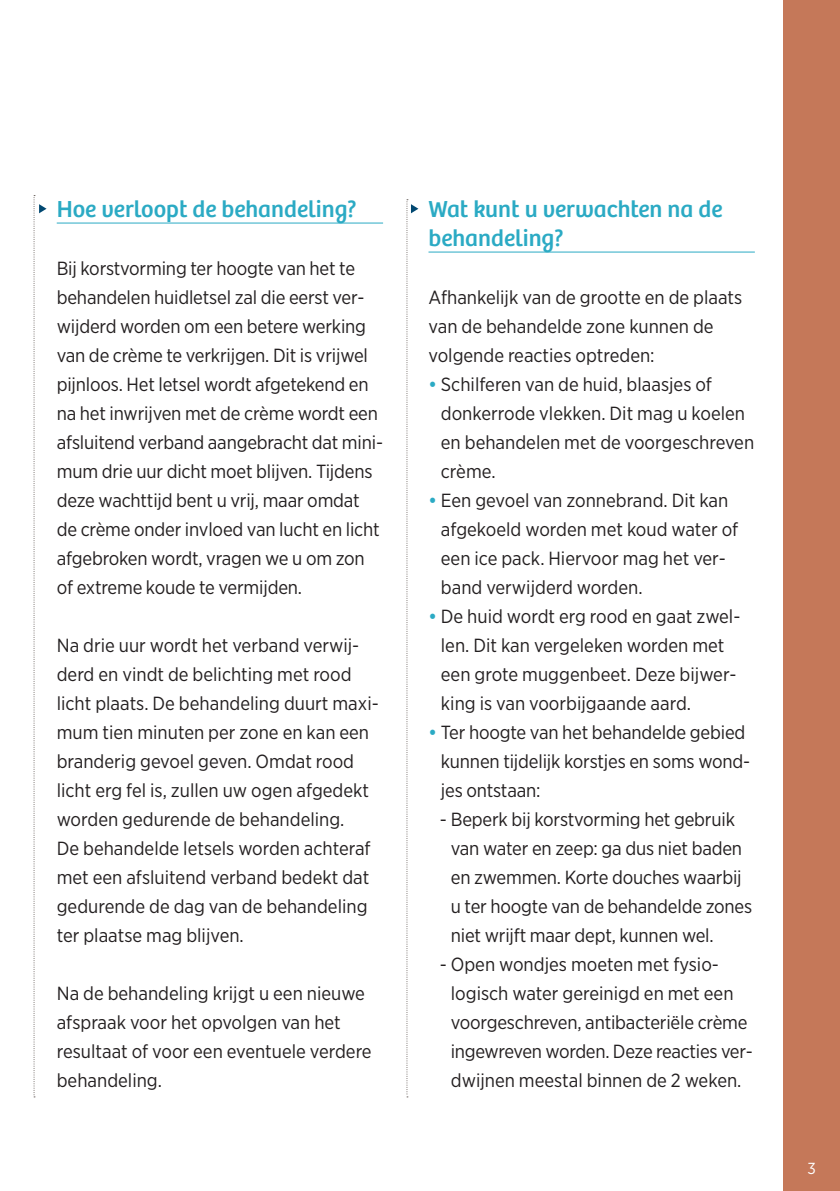
<style>
.page{position:relative;width:840px;height:1191px;background:#fff}
.page>*{position:absolute;margin:0;border:0;box-sizing:border-box;transform-origin:0 0}
.t1{font:24px/29px "Bree";color:#2baac4}
.t2{font:19px/29px "Gotham Narrow";letter-spacing:-.01em;color:#231f20}
.t3{font:16px "Gotham Narrow";color:#fff}
.s1{font-weight:500;color:#2baac4}
</style>
<div class="page">
<div style="left:782px;top:0;width:57px;height:1191px;background:#c57859"></div>
<svg style="left:406px;top:199px;width:12px;height:898px"></svg>
<svg style="left:34px;top:195px;width:12px;height:902px"></svg>
<hr style="left:57px;top:223px;width:326px;height:1px;background:#2baac4">
<hr style="left:428px;top:252px;width:326px;height:1px;background:#2baac4">
<p class="t1" style="left:57px;top:195px;width:301px">Hoe verloopt de behandeling?</p>
<p class="t2" style="left:57px;top:253px;width:327px">Bij korstvorming ter hoogte van het te behandelen huidletsel zal die eerst ver&shy;wijderd worden om een betere werking van de crème te verkrijgen. Dit is vrijwel pijnloos. Het letsel wordt afgetekend en na het inwrijven met de crème wordt een afsluitend verband aangebracht dat mini&shy;mum drie uur dicht moet blijven. Tijdens deze wachttijd bent u vrij, maar omdat de crème onder invloed van lucht en licht afgebroken wordt, vragen we u om zon of extreme koude te vermijden.</p>
<p class="t2" style="left:57px;top:630px;width:323px">Na drie uur wordt het verband verwij&shy;derd en vindt de belichting met rood licht plaats. De behandeling duurt maxi&shy;mum tien minuten per zone en kan een branderig gevoel geven. Omdat rood licht erg fel is, zullen uw ogen afgedekt worden gedurende de behandeling.<br>De behandelde letsels worden achteraf met een afsluitend verband bedekt dat gedurende de dag van de behandeling ter plaatse mag blijven.</p>
<p class="t2" style="left:57px;top:978px;width:316px">Na de behandeling krijgt u een nieuwe afspraak voor het opvolgen van het resultaat of voor een eventuele verdere behandeling.</p>
<p class="t1" style="left:428px;top:195px;width:295px">Wat kunt u verwachten na de behandeling?</p>
<p class="t2" style="left:428px;top:282px;width:315px">Afhankelijk van de grootte en de plaats van de behandelde zone kunnen de volgende reacties optreden:</p>
<p class="t2" style="left:440px;top:369px;width:314px;text-indent:-12px"><span class="s1">•</span> Schilferen van de huid, blaasjes of donkerrode vlekken. Dit mag u koelen en behandelen met de voorgeschreven crème.</p>
<p class="t2" style="left:440px;top:485px;width:299px;text-indent:-12px"><span class="s1">•</span> Een gevoel van zonnebrand. Dit kan afgekoeld worden met koud water of een ice pack. Hiervoor mag het ver&shy;band verwijderd worden.</p>
<p class="t2" style="left:440px;top:601px;width:301px;text-indent:-12px"><span class="s1">•</span> De huid wordt erg rood en gaat zwel&shy;len. Dit kan vergeleken worden met een grote muggenbeet. Deze bijwer&shy;king is van voorbijgaande aard.</p>
<p class="t2" style="left:440px;top:717px;width:310px;text-indent:-12px"><span class="s1">•</span> Ter hoogte van het behandelde gebied kunnen tijdelijk korstjes en soms wond&shy;jes ontstaan:</p>
<p class="t2" style="left:450px;top:804px;width:303px;text-indent:-11px">- Beperk bij korstvorming het gebruik van water en zeep: ga dus niet baden en zwemmen. Korte douches waarbij u ter hoogte van de behandelde zones niet wrijft maar dept, kunnen wel.</p>
<p class="t2" style="left:450px;top:949px;width:303px;text-indent:-11px">- Open wondjes moeten met fysio&shy;logisch water gereinigd en met een voorgeschreven, antibacteriële crème ingewreven worden. Deze reacties ver&shy;dwijnen meestal binnen de 2 weken.</p>
<p class="t3" style="left:807px;top:1158px;width:10px">3</p>
</div>
